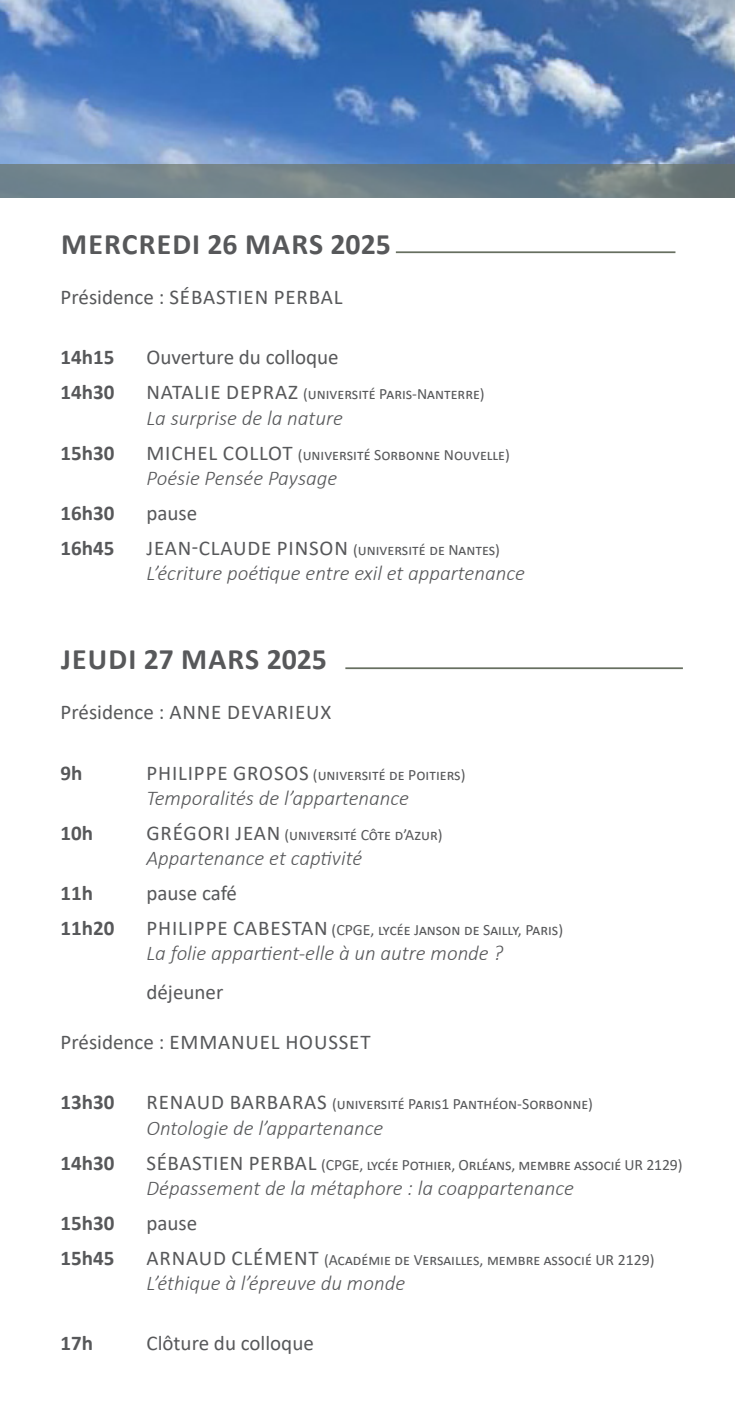
<style>
.page{position:relative;width:735px;height:1414px;background:#fff}
.page>*{position:absolute;margin:0;border:0;box-sizing:border-box;transform-origin:0 0}
.t1{font:700 29.75px "Calibri";letter-spacing:.04em;color:#57585a}
.t2{font:italic 300 21px "Calibri";color:#57585a}
.t3{font:21px "Calibri";color:#57585a}
.t4{font:700 21px "Calibri";color:#57585a}
.t5{font:21px "Calibri";letter-spacing:.03em;color:#57585a}
.t6{font:21px "Calibri";letter-spacing:.04em;color:#57585a}
.t7{font:21px "Calibri";letter-spacing:.02em;color:#57585a}
.t8{font:15.75px "Calibri";color:#57585a}
.s1{font-size:21px}
</style>
<div class="page">
<hr style="left:395px;top:251px;width:280px;height:2px;background:#676f60">
<img style="left:0;top:0;width:734px;height:164px">
<svg style="left:0;top:164px;width:734px;height:34px;background:#6f8087"></svg>
<hr style="left:345px;top:667px;width:337px;height:2px;background:#676f60">
<p class="t1" style="left:61px;top:223px;width:331px">MERCREDI 26 MARS 2025</p>
<p class="t5" style="left:61px;top:283px;width:283px">Présidence : SÉBASTIEN PERBAL</p>
<p class="t4" style="left:61px;top:343px;width:55px">14h15</p>
<p class="t3" style="left:146px;top:343px;width:194px">Ouverture du colloque</p>
<p class="t4" style="left:61px;top:378px;width:55px">14h30</p>
<p class="t8" style="left:146px;top:383px;width:339px"><span class="s1">NATALIE DEPRAZ</span> (université Paris-Nanterre)</p>
<p class="t2" style="left:146px;top:405px;width:198px">La surprise de la nature</p>
<p class="t4" style="left:61px;top:438px;width:55px">15h30</p>
<p class="t8" style="left:146px;top:443px;width:365px"><span class="s1">MICHEL COLLOT</span> (université Sorbonne Nouvelle)</p>
<p class="t2" style="left:146px;top:465px;width:192px">Poésie Pensée Paysage</p>
<p class="t4" style="left:61px;top:498px;width:55px">16h30</p>
<p class="t3" style="left:146px;top:498px;width:52px">pause</p>
<p class="t4" style="left:61px;top:533px;width:55px">16h45</p>
<p class="t8" style="left:146px;top:539px;width:355px"><span class="s1">JEAN-CLAUDE PINSON</span> (université de Nantes)</p>
<p class="t2" style="left:146px;top:560px;width:380px">L’écriture poétique entre exil et appartenance</p>
<p class="t1" style="left:61px;top:638px;width:267px">JEUDI 27 MARS 2025</p>
<p class="t7" style="left:61px;top:698px;width:272px">Présidence : ANNE DEVARIEUX</p>
<p class="t4" style="left:61px;top:758px;width:23px">9h</p>
<p class="t8" style="left:146px;top:763px;width:320px"><span class="s1">PHILIPPE GROSOS</span> (université de Poitiers)</p>
<p class="t2" style="left:146px;top:785px;width:264px">Temporalités de l’appartenance</p>
<p class="t4" style="left:61px;top:818px;width:34px">10h</p>
<p class="t8" style="left:146px;top:823px;width:297px"><span class="s1">GRÉGORI JEAN</span> (université Côte d’Azur)</p>
<p class="t2" style="left:146px;top:845px;width:217px">Appartenance et captivité</p>
<p class="t4" style="left:61px;top:878px;width:34px">11h</p>
<p class="t3" style="left:146px;top:878px;width:92px">pause café</p>
<p class="t4" style="left:61px;top:913px;width:55px">11h20</p>
<p class="t8" style="left:146px;top:919px;width:418px"><span class="s1">PHILIPPE CABESTAN</span> (CPGE, lycée Janson de Sailly, Paris)</p>
<p class="t2" style="left:146px;top:940px;width:358px">La folie appartient-elle à un autre monde ?</p>
<p class="t3" style="left:146px;top:977px;width:78px">déjeuner</p>
<p class="t6" style="left:61px;top:1027px;width:311px">Présidence : EMMANUEL HOUSSET</p>
<p class="t4" style="left:61px;top:1087px;width:55px">13h30</p>
<p class="t8" style="left:146px;top:1093px;width:448px"><span class="s1">RENAUD BARBARAS</span> (université Paris1 Panthéon-Sorbonne)</p>
<p class="t2" style="left:146px;top:1114px;width:238px">Ontologie de l’appartenance</p>
<p class="t4" style="left:61px;top:1148px;width:55px">14h30</p>
<p class="t8" style="left:146px;top:1153px;width:537px"><span class="s1">SÉBASTIEN PERBAL</span> (CPGE, lycée Pothier, Orléans, membre associé UR 2129)</p>
<p class="t2" style="left:146px;top:1175px;width:428px">Dépassement de la métaphore : la coappartenance</p>
<p class="t4" style="left:61px;top:1208px;width:55px">15h30</p>
<p class="t3" style="left:146px;top:1208px;width:52px">pause</p>
<p class="t4" style="left:61px;top:1243px;width:55px">15h45</p>
<p class="t8" style="left:146px;top:1248px;width:509px"><span class="s1">ARNAUD CLÉMENT</span> (Académie de Versailles, membre associé UR 2129)</p>
<p class="t2" style="left:146px;top:1270px;width:260px">L’éthique à l’épreuve du monde</p>
<p class="t4" style="left:61px;top:1328px;width:34px">17h</p>
<p class="t3" style="left:146px;top:1328px;width:169px">Clôture du colloque</p>
</div>
